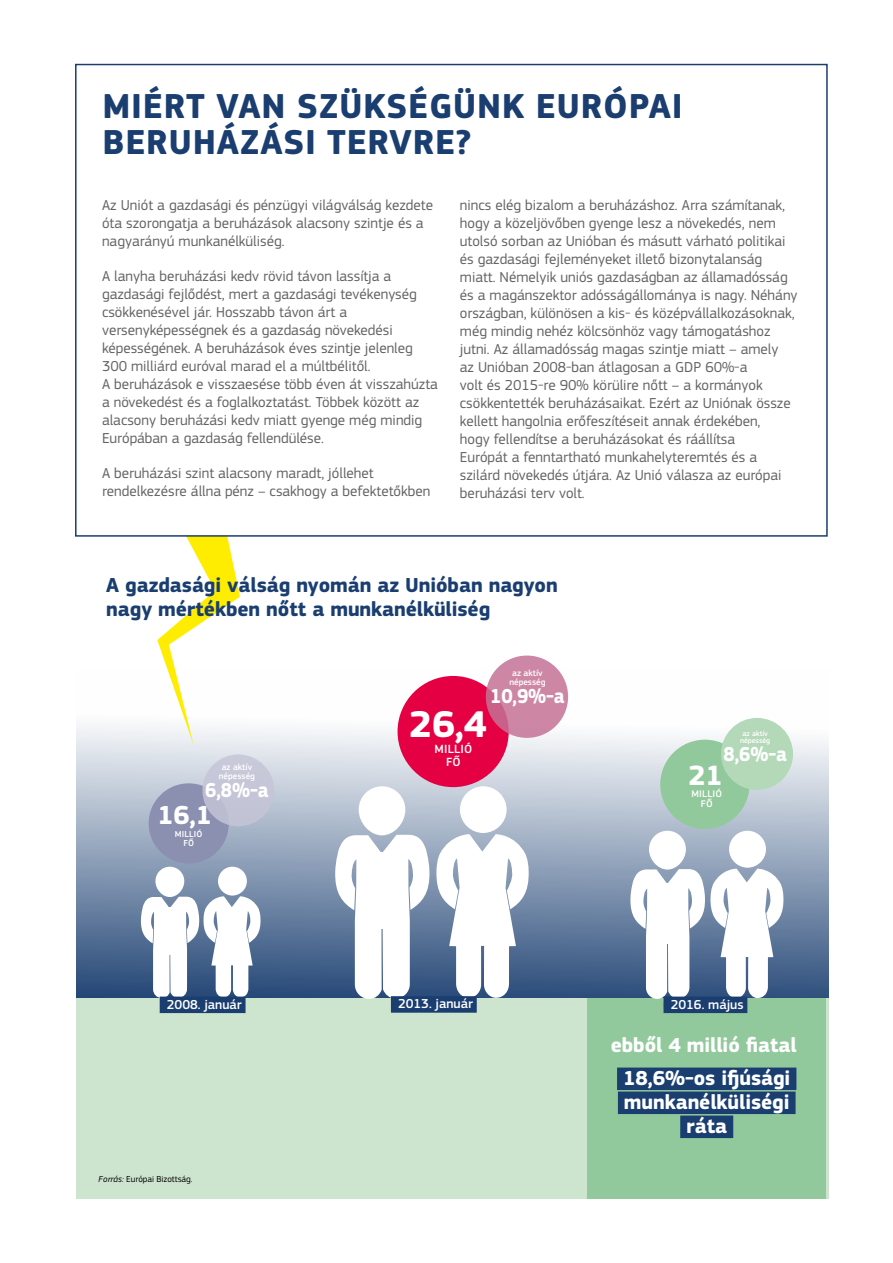
<style>
.page{position:relative;width:893px;height:1263px;background:#fff}
.page>*{position:absolute;margin:0;border:0;box-sizing:border-box;transform-origin:0 0}
.identifiers{font:700 38.7px "EC Square Sans Pro";color:#fff}
.Tit_1_lila{font:700 36px/36px "EC Square Sans Pro";letter-spacing:.02em;color:#1a3e70}
.identifiers-2{font:700 29.1px "EC Square Sans Pro";color:#fff}
.identifiers-3{font:700 27.15px "EC Square Sans Pro";color:#fff}
.identifiers-4{font:700 21px/24.2px "EC Square Sans Pro";letter-spacing:-.005em;color:#1a3e70}
.identifiers-5{font:700 21px "EC Square Sans Pro";letter-spacing:-.005em;color:#fff}
.identifiers-6{font:700 21px "EC Square Sans Pro";letter-spacing:-.005em;color:#fff;scale:.9 1}
.Body_text_10_12{font:15px/18px "EC Square Sans Pro";color:#646363}
.titles_of_graphs2{font:500 13.5px "EC Square Sans Pro";color:#fff}
.identifiers-7{font:500 12.3px/12.3px "EC Square Sans Pro";letter-spacing:.02em;color:#fff;text-align:center}
.identifiers-8{font:500 10.05px/10.1px "EC Square Sans Pro";letter-spacing:.02em;color:#fff;text-align:center}
.identifiers-9{font:500 9px/9px "EC Square Sans Pro";color:#fff;text-align:center}
.identifiers-10{font:9px "EC Square Sans Pro";color:#000}
.identifiers-11{font:500 9px/9px "EC Square Sans Pro";letter-spacing:.02em;color:#fff;text-align:center}
.identifiers-12{font:500 7.5px/7.5px "EC Square Sans Pro";color:#fff;text-align:center}
.s1{color:#1a3e70}
.s2{font-style:italic}
</style>
<div class="page">
<div style="left:77px;top:670px;width:752px;height:329px;background:linear-gradient(to bottom,#fff,#2d4e7c)"></div>
<div style="left:77px;top:998px;width:752px;height:201px;background:#cde5cf"></div>
<div style="left:588px;top:998px;width:238px;height:201px;background:#91c99c"></div>
<div style="left:359px;top:786px;width:46px;height:49px;background:#fff;border-radius:50%"></div>
<svg style="left:334px;top:835px;width:96px;height:164px"></svg>
<div style="left:380px;top:853px;width:6px;height:76px;background:#fff"></div>
<div style="left:460px;top:786px;width:47px;height:47px;background:#fff;border-radius:50%"></div>
<svg style="left:436px;top:834px;width:93px;height:164px"></svg>
<div style="left:649px;top:831px;width:37px;height:38px;background:#fff;border-radius:50%"></div>
<div style="left:729px;top:831px;width:37px;height:37px;background:#fff;border-radius:50%"></div>
<svg style="left:630px;top:868px;width:154px;height:131px"></svg>
<div style="left:155px;top:867px;width:29px;height:30px;background:#fff;border-radius:50%"></div>
<div style="left:218px;top:867px;width:29px;height:28px;background:#fff;border-radius:50%"></div>
<svg style="left:140px;top:896px;width:121px;height:102px"></svg>
<div style="left:149px;top:783px;width:80px;height:80px;background:#8c90b0;border-radius:50%"></div>
<div style="left:202px;top:754px;width:72px;height:72px;background:#c5c5d7;border-radius:50%"></div>
<div style="left:160px;top:996px;width:86px;height:17px;background:#1a3e70"></div>
<div style="left:391px;top:996px;width:86px;height:17px;background:#1a3e70"></div>
<div style="left:663px;top:996px;width:84px;height:17px;background:#1a3e70"></div>
<div style="left:617px;top:1067px;width:179px;height:23px;background:#1a3e70"></div>
<div style="left:618px;top:1091px;width:178px;height:23px;background:#1a3e70"></div>
<div style="left:680px;top:1115px;width:53px;height:23px;background:#1a3e70"></div>
<svg style="left:157px;top:537px;width:83px;height:208px"></svg>
<svg style="left:75px;top:63px;width:753px;height:474px"></svg>
<div style="left:398px;top:676px;width:111px;height:111px;background:#e40042;border-radius:50%"></div>
<svg style="left:486px;top:655px;width:82px;height:83px;background:#cc84a3"></svg>
<div style="left:660px;top:740px;width:89px;height:89px;background:#91c99c;border-radius:50%"></div>
<div style="left:721px;top:718px;width:72px;height:72px;background:#b4d9b9;border-radius:50%"></div>
<p class="Tit_1_lila" style="left:102px;top:89px;width:582px">MIÉRT VAN SZÜKSÉGÜNK EURÓPAI<br>BERUHÁZÁSI TERVRE?</p>
<p class="Body_text_10_12" style="left:102px;top:196px;width:332px">Az Uniót a gazdasági és pénzügyi világválság kezdete óta szorongatja a beruházások alacsony szintje és a nagyarányú munkanélküliség.</p>
<p class="Body_text_10_12" style="left:102px;top:267px;width:337px">A lanyha beruházási kedv rövid távon lassítja a gazdasági fejlődést, mert a gazdasági tevékenység csökkenésével jár. Hosszabb távon árt a versenyképességnek és a gazdaság növekedési képességének. A beruházások éves szintje jelenleg 300 milliárd euróval marad el a múltbélitől.<br>A beruházások e visszaesése több éven át visszahúzta a növekedést és a foglalkoztatást. Többek között az alacsony beruházási kedv miatt gyenge még mindig Európában a gazdaság fellendülése.</p>
<p class="Body_text_10_12" style="left:102px;top:464px;width:330px">A beruházási szint alacsony maradt, jóllehet rendelkezésre állna pénz – csakhogy a befektetőkben</p>
<p class="Body_text_10_12" style="left:460px;top:196px;width:339px">nincs elég bizalom a beruházáshoz. Arra számítanak, hogy a közeljövőben gyenge lesz a növekedés, nem utolsó sorban az Unióban és másutt várható politikai és gazdasági fejleményeket illető bizonytalanság miatt. Némelyik uniós gazdaságban az államadósság és a magánszektor adósságállománya is nagy. Néhány országban, különösen a kis- és középvállalkozásoknak, még mindig nehéz kölcsönhöz vagy támogatáshoz jutni. Az államadósság magas szintje miatt – amely<br>az Unióban 2008-ban átlagosan a GDP 60%-a<br>volt és 2015-re 90% körülire nőtt – a kormányok csökkentették beruházásaikat. Ezért az Uniónak össze kellett hangolnia erőfeszítéseit annak érdekében,<br>hogy fellendítse a beruházásokat és ráállítsa<br>Európát a fenntartható munkahelyteremtés és a szilárd növekedés útjára. Az Unió válasza az európai beruházási terv volt.</p>
<p class="identifiers-4" style="left:106px;top:574px;width:453px">A gazdasági válság nyomán az Unióban nagyon nagy mértékben nőtt a munkanélküliség</p>
<p class="identifiers-9" style="left:219px;top:763px;width:38px">az aktív népesség</p>
<p class="identifiers-6" style="left:205px;top:777px;width:72px">6,8%-a</p>
<p class="identifiers-3" style="left:157px;top:799px;width:56px">16,1</p>
<p class="identifiers-11" style="left:175px;top:830px;width:29px">MILLIÓ<br>FŐ</p>
<p class="identifiers-9" style="left:509px;top:669px;width:38px">az aktív népesség</p>
<p class="identifiers-6" style="left:490px;top:684px;width:84px">10,9%-a</p>
<p class="identifiers" style="left:409px;top:701px;width:79px">26,4</p>
<p class="identifiers-7" style="left:434px;top:743px;width:40px">MILLIÓ<br>FŐ</p>
<p class="identifiers-12" style="left:740px;top:729px;width:32px">az aktív népesség</p>
<p class="identifiers-6" style="left:724px;top:741px;width:72px">8,6%-a</p>
<p class="identifiers-2" style="left:688px;top:758px;width:36px">21</p>
<p class="identifiers-8" style="left:691px;top:789px;width:32px">MILLIÓ<br>FŐ</p>
<p class="titles_of_graphs2" style="left:160px;top:996px;width:84px"><span class="s1">n</span>2008. január</p>
<p class="titles_of_graphs2" style="left:391px;top:996px;width:84px"><span class="s1">n</span>2013. január</p>
<p class="titles_of_graphs2" style="left:663px;top:996px;width:82px"><span class="s1">n</span>2016. május</p>
<p class="identifiers-10" style="left:99px;top:1174px;width:95px"><span class="s2">Forrás:</span> Európai Bizottság.</p>
<p class="identifiers-5" style="left:611px;top:1033px;width:188px">ebből 4 millió fiatal</p>
<p class="identifiers-5" style="left:623px;top:1065px;width:169px">18,6%-os ifjúsági</p>
<p class="identifiers-5" style="left:624px;top:1089px;width:167px">munkanélküliségi</p>
<p class="identifiers-5" style="left:686px;top:1113px;width:42px">ráta</p>
</div>
